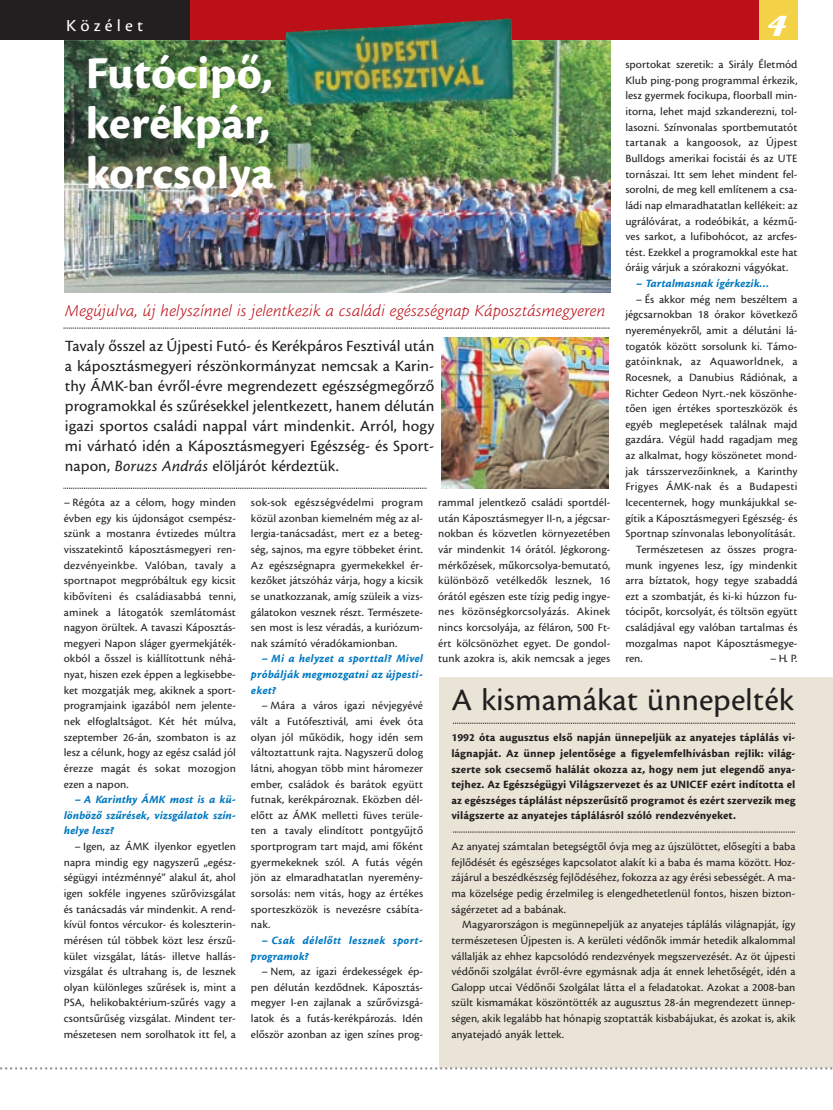
<style>
.page{position:relative;width:833px;height:1110px;background:#fff}
.page>*{position:absolute;margin:0;border:0;box-sizing:border-box;transform-origin:0 0}
.t1{font:700 47.5px/50px "Cronos M";letter-spacing:-.01em;color:#fff;text-align:justify}
.t2{font:32.5px "Cronos M";color:#231f20}
.t3{font:30px "Eclat ICG";color:#fff}
.t4{font:italic 17.5px "Cronos M Li";color:#bb1018}
.t5{font:17.5px "Cronos M";letter-spacing:.24em;color:#fff}
.t6{font:16.25px/20px "Cronos M";color:#231f20;text-align:justify}
.t7{font:11.62px/15.6px "Cronos M";color:#231f20;text-align:justify}
.t8{font:700 11.62px/15.6px "Cronos M";color:#231f20;text-align:justify}
.t9{font:italic 700 11.62px/15.6px "Cronos M";letter-spacing:.01em;color:#0078c0;text-align:justify}
.t10{font:11.62px "Cronos M";letter-spacing:.02em;color:#231f20}
.s1{font-style:italic}
</style>
<div class="page">
<svg style="left:63px;top:488px;width:363px;height:1px"></svg>
<div style="left:188px;top:1px;width:609px;height:39px;background:#bb1018"></div>
<div style="left:758px;top:1px;width:39px;height:39px;background:#f4d247"></div>
<div style="left:0;top:1px;width:190px;height:39px;background:#231f20"></div>
<div style="left:439px;top:677px;width:394px;height:391px;background:#eae4d7"></div>
<svg style="left:453px;top:722px;width:342px;height:1px"></svg>
<svg style="left:453px;top:831px;width:342px;height:1px"></svg>
<img style="left:65px;top:18px;width:545px;height:275px">
<svg style="left:63px;top:328px;width:546px;height:1px"></svg>
<img style="left:442px;top:337px;width:166px;height:151px">
<svg style="left:0;top:1067px;width:833px;height:2px"></svg>
<h3 class="t5" style="left:66px;top:18px;width:79px">Közélet</h3>
<h3 class="t3" style="left:766px;top:7px;width:23px">4</h3>
<h1 class="t1" style="left:85px;top:50px;width:190px">Futócipõ, kerékpár, korcsolya</h1>
<p class="t7" style="left:625px;top:57px;width:174px">sportokat szeretik: a Sirály Életmód Klub ping-pong programmal érkezik, lesz gyermek focikupa, floorball min&shy;itorna, lehet majd szkanderezni, tol&shy;lasozni. Színvonalas sportbemutatót tartanak a kangoosok, az Újpest Bulldogs amerikai focistái és az UTE tornászai. Itt sem lehet mindent fel&shy;sorolni, de meg kell említenem a csa&shy;ládi nap elmaradhatatlan kellékeit: az ugrálóvárat, a rodeóbikát, a kézmû&shy;ves sarkot, a lufibohócot, az arcfes&shy;tést. Ezekkel a programokkal este hat óráig várjuk a szórakozni vágyókat.</p>
<p class="t9" style="left:636px;top:276px;width:135px">– Tartalmasnak ígérkezik…</p>
<p class="t7" style="left:636px;top:291px;width:163px">– És akkor még nem beszéltem a</p>
<p class="t7" style="left:625px;top:307px;width:174px">jégcsarnokban 18 órakor következõ</p>
<p class="t7" style="left:625px;top:323px;width:174px">nyereményekrõl, amit a délutáni lá-</p>
<p class="t7" style="left:625px;top:338px;width:174px">togatók között sorsolunk ki. Támo-</p>
<p class="t10" style="left:625px;top:357px;width:174px">gatóinknak, az Aquaworldnek, a</p>
<p class="t7" style="left:625px;top:370px;width:174px">Rocesnek, a Danubius Rádiónak, a</p>
<p class="t7" style="left:625px;top:385px;width:174px">Richter Gedeon Nyrt.-nek köszönhe-</p>
<p class="t7" style="left:625px;top:401px;width:174px">tõen igen értékes sporteszközök és</p>
<p class="t7" style="left:625px;top:416px;width:174px">egyéb meglepetések találnak majd</p>
<p class="t7" style="left:625px;top:432px;width:174px">gazdára. Végül hadd ragadjam meg</p>
<p class="t7" style="left:625px;top:448px;width:174px">az alkalmat, hogy köszönetet mond-</p>
<p class="t7" style="left:625px;top:463px;width:174px">jak társszervezõinknek, a Karinthy</p>
<p class="t10" style="left:625px;top:482px;width:174px">Frigyes ÁMK-nak és a Budapesti</p>
<p class="t7" style="left:625px;top:495px;width:174px">Icecenternek, hogy munkájukkal se-</p>
<p class="t7" style="left:625px;top:510px;width:174px">gítik a Káposztásmegyeri Egészség- és</p>
<p class="t7" style="left:625px;top:526px;width:171px">Sportnap színvonalas lebonyolítását.</p>
<p class="t7" style="left:636px;top:541px;width:163px">Természetesen az összes progra-</p>
<p class="t7" style="left:625px;top:557px;width:174px">munk ingyenes lesz, így mindenkit</p>
<p class="t7" style="left:625px;top:573px;width:174px">arra bíztatok, hogy tegye szabaddá</p>
<p class="t7" style="left:625px;top:588px;width:174px">ezt a szombatját, és ki-ki húzzon fu-</p>
<p class="t7" style="left:625px;top:604px;width:174px">tócipõt, korcsolyát, és töltsön együtt</p>
<p class="t7" style="left:625px;top:620px;width:174px">családjával egy valóban tartalmas és</p>
<p class="t7" style="left:625px;top:635px;width:174px">mozgalmas napot Káposztásmegye-</p>
<p class="t7" style="left:625px;top:651px;width:19px">ren.</p>
<p class="t7" style="left:770px;top:651px;width:29px">– H. P.</p>
<h3 class="t4" style="left:65px;top:303px;width:542px">Megújulva, új helyszínnel is jelentkezik a családi egészségnap Káposztásmegyeren</h3>
<p class="t6" style="left:65px;top:336px;width:371px">Tavaly õsszel az Újpesti Futó- és Kerékpáros Fesztivál után a káposztásmegyeri részönkormányzat nemcsak a Karin&shy;thy ÁMK-ban évrõl-évre megrendezett egészségmegõrzõ programokkal és szûrésekkel jelentkezett, hanem délután igazi sportos családi nappal várt mindenkit. Arról, hogy mi várható idén a Káposztásmegyeri Egészség- és Sport&shy;napon, <span class="s1">Boruzs András</span> elöljárót kérdeztük.</p>
<p class="t7" style="left:438px;top:495px;width:174px">rammal jelentkezõ családi sportdél&shy;után Káposztásmegyer II-n, a jégcsar&shy;nokban és közvetlen környezetében vár mindenkit 14 órától. Jégkorong&shy;mérkõzések, mûkorcsolya-bemutató, különbözõ vetélkedõk lesznek, 16 órától egészen este tízig pedig ingye&shy;nes közönségkorcsolyázás. Akinek nincs korcsolyája, az féláron, 500 Ft&shy;ért kölcsönözhet egyet. De gondol&shy;tunk azokra is, akik nemcsak a jeges</p>
<p class="t7" style="left:251px;top:495px;width:174px">sok-sok egészségvédelmi program közül azonban kiemelném még az al&shy;lergia-tanácsadást, mert ez a beteg&shy;ség, sajnos, ma egyre többeket érint.<br>Az egészségnapra gyermekekkel ér&shy;kezõket játszóház várja, hogy a kicsik se unatkozzanak, amíg szüleik a vizs&shy;gálatokon vesznek részt. Természete&shy;sen most is lesz véradás, a kuriózum&shy;nak számító véradókamionban.</p>
<p class="t9" style="left:251px;top:651px;width:174px;text-indent:11px">– Mi a helyzet a sporttal? Mivel próbálják megmozgatni az újpesti&shy;eket?</p>
<p class="t7" style="left:251px;top:698px;width:174px;text-indent:11px">– Mára a város igazi névjegyévé vált a Futófesztivál, ami évek óta olyan jól mûködik, hogy idén sem változtattunk rajta. Nagyszerû dolog látni, ahogyan több mint háromezer ember, családok és barátok együtt futnak, kerékpároznak. Eközben dél&shy;elõtt az ÁMK melletti füves terüle&shy;ten a tavaly elindított pontgyûjtõ sportprogram tart majd, ami fõként gyermekeknek szól. A futás végén jön az elmaradhatatlan nyeremény&shy;sorsolás: nem vitás, hogy az értékes sporteszközök is nevezésre csábíta&shy;nak.</p>
<p class="t9" style="left:251px;top:932px;width:174px;text-indent:11px">– Csak délelõtt lesznek sport&shy;programok?</p>
<p class="t7" style="left:251px;top:963px;width:174px;text-indent:11px">– Nem, az igazi érdekességek ép&shy;pen délután kezdõdnek. Káposztás&shy;megyer I-en zajlanak a szûrõvizsgá&shy;latok és a futás-kerékpározás. Idén elõször azonban az igen színes prog-</p>
<p class="t7" style="left:64px;top:495px;width:174px">– Régóta az a célom, hogy minden évben egy kis újdonságot csempész&shy;szünk a mostanra évtizedes múltra visszatekintõ káposztásmegyeri ren&shy;dezvényeinkbe. Valóban, tavaly a sportnapot megpróbáltuk egy kicsit kibõvíteni és családiasabbá tenni, aminek a látogatók szemlátomást nagyon örültek. A tavaszi Káposztás&shy;megyeri Napon sláger gyermekjáték&shy;okból a õsszel is kiállítottunk néhá&shy;nyat, hiszen ezek éppen a legkisebbe&shy;ket mozgatják meg, akiknek a sport&shy;programjaink igazából nem jelente&shy;nek elfoglaltságot. Két hét múlva, szeptember 26-án, szombaton is az lesz a célunk, hogy az egész család jól érezze magát és sokat mozogjon ezen a napon.</p>
<p class="t9" style="left:64px;top:792px;width:174px;text-indent:11px">– A Karinthy ÁMK most is a kü&shy;lönbözõ szûrések, vizsgálatok szín&shy;helye lesz?</p>
<p class="t7" style="left:64px;top:838px;width:174px;text-indent:11px">– Igen, az ÁMK ilyenkor egyetlen napra mindig egy nagyszerû „egész&shy;ségügyi intézménnyé” alakul át, ahol igen sokféle ingyenes szûrõvizsgálat és tanácsadás vár mindenkit. A rend&shy;kívül fontos vércukor- és koleszterin&shy;mérésen túl többek közt lesz érszû&shy;kület vizsgálat, látás- illetve hallás&shy;vizsgálat és ultrahang is, de lesznek olyan különleges szûrések is, mint a PSA, helikobaktérium-szûrés vagy a csontsûrûség vizsgálat. Mindent ter&shy;mészetesen nem sorolhatok itt fel, a</p>
<h2 class="t2" style="left:451px;top:686px;width:344px">A kismamákat ünnepelték</h2>
<p class="t8" style="left:451px;top:730px;width:346px">1992 óta augusztus elsõ napján ünnepeljük az anyatejes táplálás vi&shy;lágnapját. Az ünnep jelentõsége a figyelemfelhívásban rejlik: világ&shy;szerte sok csecsemõ halálát okozza az, hogy nem jut elegendõ anya&shy;tejhez. Az Egészségügyi Világszervezet és az UNICEF ezért indította el az egészséges táplálást népszerûsítõ programot és ezért szervezik meg világszerte az anyatejes táplálásról szóló rendezvényeket.</p>
<p class="t7" style="left:451px;top:838px;width:346px">Az anyatej számtalan betegségtõl óvja meg az újszülöttet, elõsegíti a baba fejlõdését és egészséges kapcsolatot alakít ki a baba és mama között. Hoz&shy;zájárul a beszédkészség fejlõdéséhez, fokozza az agy érési sebességét. A ma&shy;ma közelsége pedig érzelmileg is elengedhetetlenül fontos, hiszen bizton&shy;ságérzetet ad a babának.</p>
<p class="t7" style="left:451px;top:916px;width:346px;text-indent:11px">Magyarországon is megünnepeljük az anyatejes táplálás világnapját, így természetesen Újpesten is. A kerületi védõnõk immár hetedik alkalommal vállalják az ehhez kapcsolódó rendezvények megszervezését. Az öt újpesti védõnõi szolgálat évrõl-évre egymásnak adja át ennek lehetõségét, idén a Galopp utcai Védõnõi Szolgálat látta el a feladatokat. Azokat a 2008-ban szült kismamákat köszöntötték az augusztus 28-án megrendezett ünnep&shy;ségen, akik legalább hat hónapig szoptatták kisbabájukat, és azokat is, akik anyatejadó anyák lettek.</p>
</div>
